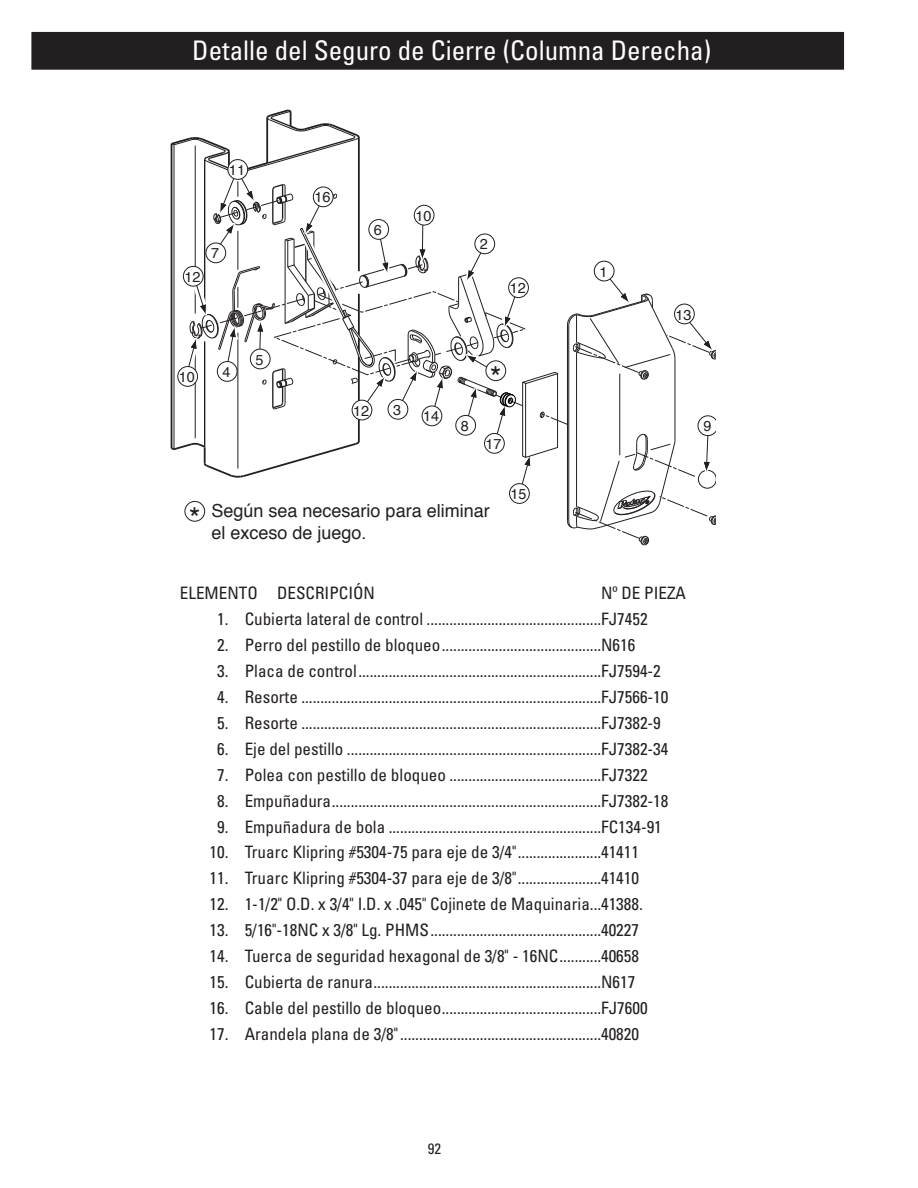
<style>
.page{position:relative;width:918px;height:1188px;background:#fff}
.page>*{position:absolute;margin:0;border:0;box-sizing:border-box;transform-origin:0 0}
.t1{font:30.3px "Helvetica";color:#231f20}
.t2{font:condensed 27px "Univers LT Std";color:#fff}
.t3{font:18px/21.6px "Helvetica";color:#231f20}
.t4{font:condensed 17.1px "Univers LT Std";color:#231f20}
.t5{font:condensed 15px "Univers LT Std";color:#231f20}
.t6{font:14.4px "Helvetica";color:#231f20}
.s1{font-size:30.3px}
</style>
<div class="page">
<svg style="left:170px;top:109px;width:546px;height:437px"></svg>
<div style="left:32px;top:32px;width:812px;height:37px;background:#231f20"></div>
<p class="t2" style="left:192px;top:33px;width:520px">Detalle del Seguro de Cierre (Columna Derecha)</p>
<p class="t6" style="left:229px;top:161px;width:18px">11</p>
<p class="t6" style="left:184px;top:268px;width:18px">12</p>
<p class="t6" style="left:211px;top:244px;width:10px">7</p>
<p class="t6" style="left:314px;top:188px;width:18px">16</p>
<p class="t6" style="left:374px;top:221px;width:10px">6</p>
<p class="t6" style="left:415px;top:207px;width:18px">10</p>
<p class="t6" style="left:480px;top:235px;width:10px">2</p>
<p class="t6" style="left:510px;top:279px;width:18px">12</p>
<p class="t6" style="left:599px;top:263px;width:10px">1</p>
<p class="t6" style="left:676px;top:306px;width:18px">13</p>
<p class="t6" style="left:179px;top:368px;width:18px">10</p>
<p class="t6" style="left:255px;top:351px;width:10px">5</p>
<p class="t6" style="left:222px;top:363px;width:10px">4</p>
<p class="t1" style="left:490px;top:359px;width:13px">*</p>
<p class="t6" style="left:393px;top:401px;width:10px">3</p>
<p class="t6" style="left:353px;top:402px;width:18px">12</p>
<p class="t6" style="left:423px;top:407px;width:18px">14</p>
<p class="t6" style="left:461px;top:417px;width:10px">8</p>
<p class="t6" style="left:703px;top:417px;width:10px">9</p>
<p class="t6" style="left:486px;top:435px;width:18px">17</p>
<p class="t6" style="left:511px;top:485px;width:18px">15</p>
<p class="t3" style="left:211px;top:500px;width:280px;text-indent:-23px"><span class="s1">*</span> Según sea necesario para eliminar el exceso de juego.</p>
<p class="t4" style="left:180px;top:582px;width:197px">ELEMENTO DESCRIPCIÓN</p>
<p class="t4" style="left:601px;top:582px;width:86px">Nº DE PIEZA</p>
<p class="t4" style="left:217px;top:608px;width:432px">1. Cubierta lateral de control ..............................................FJ7452</p>
<p class="t4" style="left:217px;top:634px;width:420px">2. Perro del pestillo de bloqueo..........................................N616</p>
<p class="t4" style="left:217px;top:660px;width:445px">3. Placa de control................................................................FJ7594-2</p>
<p class="t4" style="left:217px;top:686px;width:453px">4. Resorte ...............................................................................FJ7566-10</p>
<p class="t4" style="left:217px;top:712px;width:445px">5. Resorte ...............................................................................FJ7382-9</p>
<p class="t4" style="left:217px;top:738px;width:453px">6. Eje del pestillo ...................................................................FJ7382-34</p>
<p class="t4" style="left:217px;top:764px;width:432px">7. Polea con pestillo de bloqueo ........................................FJ7322</p>
<p class="t4" style="left:217px;top:790px;width:453px">8. Empuñadura.......................................................................FJ7382-18</p>
<p class="t4" style="left:217px;top:816px;width:446px">9. Empuñadura de bola ........................................................FC134-91</p>
<p class="t4" style="left:210px;top:842px;width:431px">10. Truarc Klipring #5304-75 para eje de 3/4"......................41411</p>
<p class="t4" style="left:210px;top:867px;width:431px">11. Truarc Klipring #5304-37 para eje de 3/8"......................41410</p>
<p class="t4" style="left:210px;top:893px;width:435px">12. 1-1/2" O.D. x 3/4" I.D. x .045" Cojinete de Maquinaria...41388.</p>
<p class="t4" style="left:210px;top:919px;width:431px">13. 5/16"-18NC x 3/8" Lg. PHMS.............................................40227</p>
<p class="t4" style="left:210px;top:945px;width:431px">14. Tuerca de seguridad hexagonal de 3/8" - 16NC...........40658</p>
<p class="t4" style="left:210px;top:971px;width:427px">15. Cubierta de ranura............................................................N617</p>
<p class="t4" style="left:210px;top:997px;width:440px">16. Cable del pestillo de bloqueo..........................................FJ7600</p>
<p class="t4" style="left:210px;top:1023px;width:431px">17. Arandela plana de 3/8".....................................................40820</p>
<p class="t5" style="left:428px;top:1140px;width:15px">92</p>
</div>
